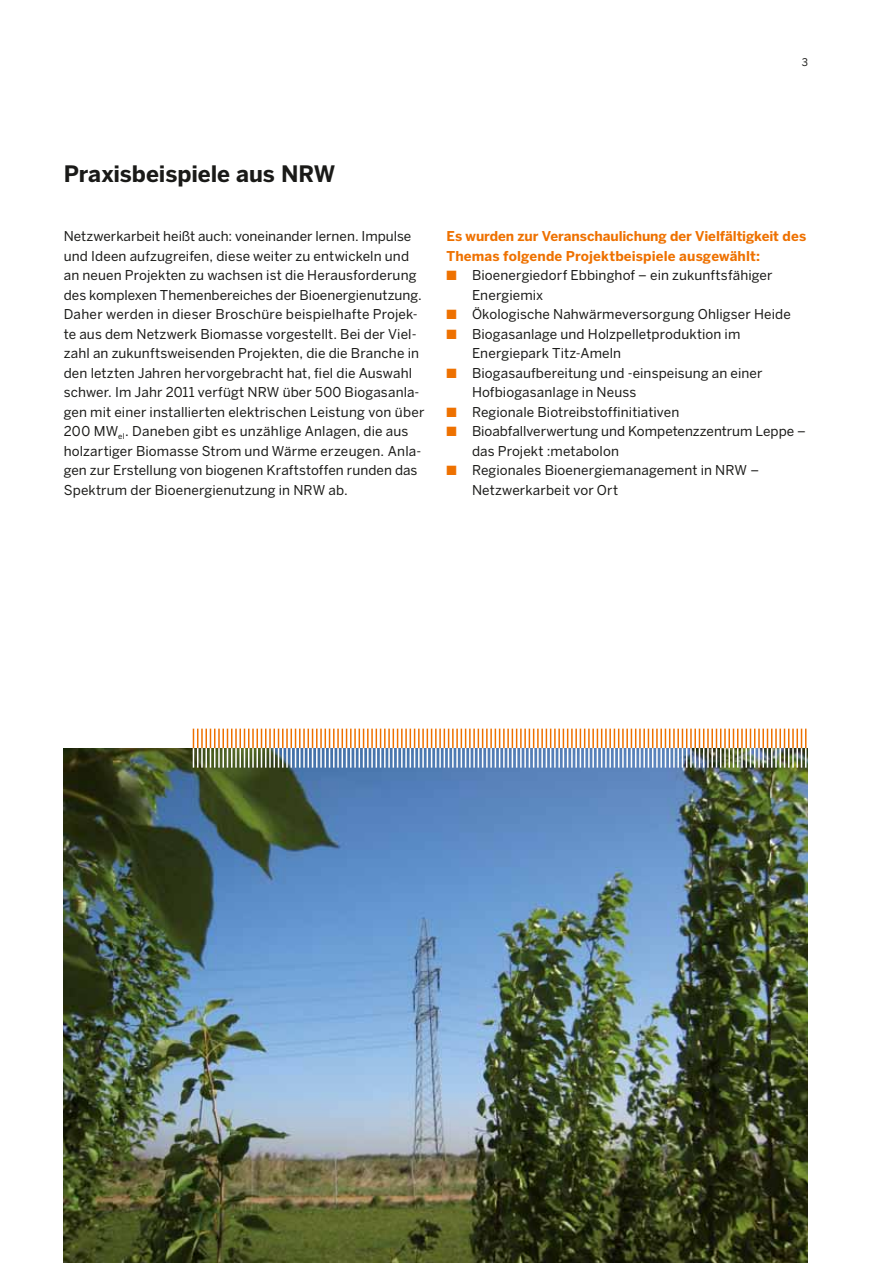
<style>
.page{position:relative;width:893px;height:1263px;background:#fff}
.page>*{position:absolute;margin:0;border:0;box-sizing:border-box;transform-origin:0 0}
.t1{font:700 22.5px "Benton Sans";letter-spacing:-.005em;color:#1a1a18}
.t2{font:13.5px/19.5px "Benton Sans";letter-spacing:.005em;color:#1a1a18}
.t3{font:700 13.5px/19.5px "Benton Sans";color:#ee7100}
.t4{font:10.5px "Benton Sans";color:#1a1a18}
.s1{color:#ee7100}
</style>
<div class="page">
<img style="left:64px;top:748px;width:744px;height:515px">
<svg style="left:193px;top:729px;width:613px;height:39px"></svg>
<h1 class="t1" style="left:64px;top:161px;width:273px">Praxisbeispiele aus NRW</h1>
<p class="t4" style="left:802px;top:56px;width:8px">3</p>
<p class="t2" style="left:64px;top:226px;width:362px">Netzwerkarbeit heißt auch: voneinander lernen. Impulse und Ideen aufzugreifen, diese weiter zu entwickeln und an neuen Projekten zu wachsen ist die Herausforderung des komplexen Themenbereiches der Bioenergienutzung.<br>Daher werden in dieser Broschüre beispielhafte Projek&shy;te aus dem Netzwerk Biomasse vorgestellt. Bei der Viel&shy;zahl an zukunftsweisenden Projekten, die die Branche in den letzten Jahren hervorgebracht hat, fiel die Auswahl schwer. Im Jahr 2011 verfügt NRW über 500 Biogasanla&shy;gen mit einer installierten elektrischen Leistung von über 200 MW<sub>el</sub>. Daneben gibt es unzählige Anlagen, die aus holzartiger Biomasse Strom und Wärme erzeugen. Anla&shy;gen zur Erstellung von biogenen Kraftstoffen runden das Spektrum der Bioenergienutzung in NRW ab.</p>
<p class="t3" style="left:446px;top:226px;width:361px">Es wurden zur Veranschaulichung der Vielfältigkeit des<br>Themas folgende Projektbeispiele ausgewählt:</p>
<p class="t2" style="left:472px;top:265px;width:302px;text-indent:-26px"><span class="s1">■</span> Bioenergiedorf Ebbinghof – ein zukunftsfähiger<br>Energiemix</p>
<p class="t2" style="left:446px;top:304px;width:346px"><span class="s1">■</span> Ökologische Nahwärmeversorgung Ohligser Heide</p>
<p class="t2" style="left:472px;top:324px;width:270px;text-indent:-26px"><span class="s1">■</span> Biogasanlage und Holzpelletproduktion im<br>Energiepark Titz-Ameln</p>
<p class="t2" style="left:472px;top:363px;width:292px;text-indent:-26px"><span class="s1">■</span> Biogasaufbereitung und -einspeisung an einer<br>Hofbiogasanlage in Neuss</p>
<p class="t2" style="left:446px;top:402px;width:234px"><span class="s1">■</span> Regionale Biotreibstoffinitiativen</p>
<p class="t2" style="left:472px;top:421px;width:335px;text-indent:-26px"><span class="s1">■</span> Bioabfallverwertung und Kompetenzzentrum Leppe – das Projekt :metabolon</p>
<p class="t2" style="left:472px;top:460px;width:289px;text-indent:-26px"><span class="s1">■</span> Regionales Bioenergiemanagement in NRW –<br>Netzwerkarbeit vor Ort</p>
</div>
